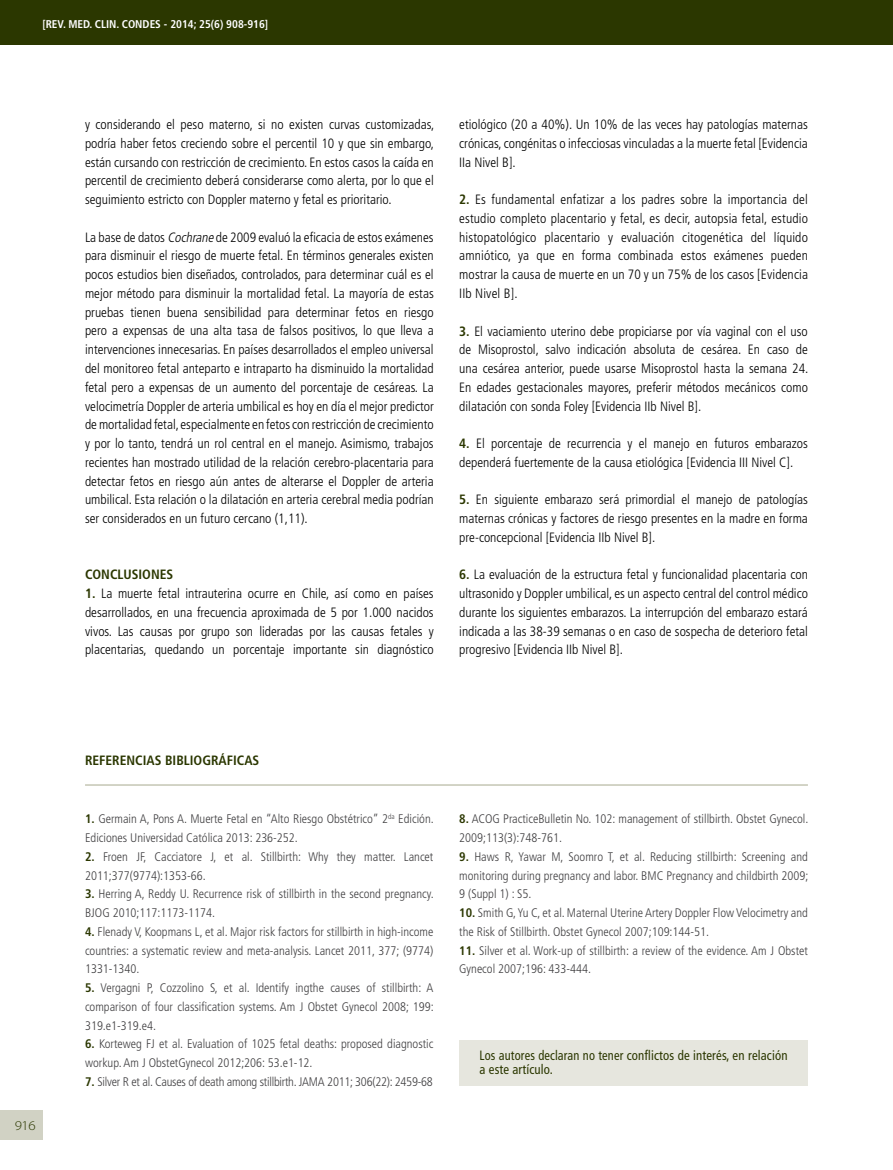
<style>
.page{position:relative;width:893px;height:1170px;background:#fff}
.page>*{position:absolute;margin:0;border:0;box-sizing:border-box;transform-origin:0 0}
.t1{font:300 condensed 13.5px/18.8px "Frutiger";color:#000;text-align:justify}
.t2{font:condensed 13.5px/13.5px "Frutiger";letter-spacing:.01em;color:#2b3700;scale:.92 1}
.t3{font:700 condensed 13.5px "Frutiger";color:#2b3700}
.t4{font:300 13.5px "Myriad Pro";color:#2b3700;scale:1.1 1}
.t5{font:300 condensed 12.45px/18.8px "Frutiger";color:#414042}
.t6{font:300 condensed 12.45px "Frutiger";letter-spacing:-.02em;color:#414042}
.t7{font:700 condensed 11.25px "Frutiger";color:#fff}
.s1{font-style:italic}
.s2{font-weight:700;color:#2b3700}
</style>
<div class="page">
<div style="left:0;top:1110px;width:43px;height:30px;background:#d1d2c4"></div>
<hr style="left:85px;top:784px;width:723px;height:1px;background:#c5c6b4">
<div style="left:459px;top:1040px;width:349px;height:45px;background:#e6e6de"></div>
<div style="left:0;top:0;width:893px;height:44px;background:#2b3700"></div>
<p class="t7" style="left:42px;top:17px;width:227px">[REV. MED. CLIN. CONDES - 2014; 25(6) 908-916]</p>
<p class="t1" style="left:85px;top:115px;width:351px">y considerando el peso materno, si no existen curvas customizadas, podría haber fetos creciendo sobre el percentil 10 y que sin embargo, están cursando con restricción de crecimiento. En estos casos la caída en percentil de crecimiento deberá considerarse como alerta, por lo que el seguimiento estricto con Doppler materno y fetal es prioritario.</p>
<p class="t1" style="left:85px;top:228px;width:350px">La base de datos <span class="s1">Cochrane</span> de 2009 evaluó la eficacia de estos exámenes para disminuir el riesgo de muerte fetal. En términos generales existen pocos estudios bien diseñados, controlados, para determinar cuál es el mejor método para disminuir la mortalidad fetal. La mayoría de estas pruebas tienen buena sensibilidad para determinar fetos en riesgo pero a expensas de una alta tasa de falsos positivos, lo que lleva a intervenciones innecesarias. En países desarrollados el empleo universal del monitoreo fetal anteparto e intraparto ha disminuido la mortalidad fetal pero a expensas de un aumento del porcentaje de cesáreas. La velocimetría Doppler de arteria umbilical es hoy en día el mejor predictor de mortalidad fetal, especialmente en fetos con restricción de crecimiento y por lo tanto, tendrá un rol central en el manejo. Asimismo, trabajos recientes han mostrado utilidad de la relación cerebro-placentaria para detectar fetos en riesgo aún antes de alterarse el Doppler de arteria umbilical. Esta relación o la dilatación en arteria cerebral media podrían ser considerados en un futuro cercano (1,11).</p>
<p class="t3" style="left:85px;top:566px;width:90px">CONCLUSIONES</p>
<p class="t1" style="left:85px;top:584px;width:350px"><span class="s2">1.</span> La muerte fetal intrauterina ocurre en Chile, así como en países desarrollados, en una frecuencia aproximada de 5 por 1.000 nacidos vivos. Las causas por grupo son lideradas por las causas fetales y placentarias, quedando un porcentaje importante sin diagnóstico</p>
<p class="t1" style="left:459px;top:115px;width:350px">etiológico (20 a 40%). Un 10% de las veces hay patologías maternas crónicas, congénitas o infecciosas vinculadas a la muerte fetal [Evidencia IIa Nivel B].</p>
<p class="t1" style="left:459px;top:190px;width:350px"><span class="s2">2.</span> Es fundamental enfatizar a los padres sobre la importancia del estudio completo placentario y fetal, es decir, autopsia fetal, estudio histopatológico placentario y evaluación citogenética del líquido amniótico, ya que en forma combinada estos exámenes pueden mostrar la causa de muerte en un 70 y un 75% de los casos [Evidencia IIb Nivel B].</p>
<p class="t1" style="left:459px;top:321px;width:351px"><span class="s2">3.</span> El vaciamiento uterino debe propiciarse por vía vaginal con el uso de Misoprostol, salvo indicación absoluta de cesárea. En caso de una cesárea anterior, puede usarse Misoprostol hasta la semana 24.<br>En edades gestacionales mayores, preferir métodos mecánicos como dilatación con sonda Foley [Evidencia IIb Nivel B].</p>
<p class="t1" style="left:459px;top:434px;width:350px"><span class="s2">4.</span> El porcentaje de recurrencia y el manejo en futuros embarazos dependerá fuertemente de la causa etiológica [Evidencia III Nivel C].</p>
<p class="t1" style="left:459px;top:490px;width:350px"><span class="s2">5.</span> En siguiente embarazo será primordial el manejo de patologías maternas crónicas y factores de riesgo presentes en la madre en forma pre-concepcional [Evidencia IIb Nivel B].</p>
<p class="t1" style="left:459px;top:565px;width:350px"><span class="s2">6.</span> La evaluación de la estructura fetal y funcionalidad placentaria con ultrasonido y Doppler umbilical, es un aspecto central del control médico durante los siguientes embarazos. La interrupción del embarazo estará indicada a las 38-39 semanas o en caso de sospecha de deterioro fetal progresivo [Evidencia IIb Nivel B].</p>
<p class="t4" style="left:15px;top:1117px;width:21px">916</p>
<p class="t3" style="left:85px;top:752px;width:107px">REFERENCIAS BIBLIOGR</p>
<p class="t3" style="left:219px;top:752px;width:22px">ÁFICAS</p>
<p class="t5" style="left:85px;top:809px;width:350px"><span class="s2">1.</span> Germain A, Pons A. Muerte Fetal en “Alto Riesgo Obstétrico” 2<sup>da</sup> Edición.<br>Ediciones Universidad Católica 2013: 236-252.</p>
<p class="t5" style="left:85px;top:847px;width:350px"><span class="s2">2.</span> Froen JF, Cacciatore J, et al. Stillbirth: Why they matter. Lancet<br>2011;377(9774):1353-66.</p>
<p class="t5" style="left:85px;top:884px;width:350px"><span class="s2">3.</span> Herring A, Reddy U. Recurrence risk of stillbirth in the second pregnancy.<br>BJOG 2010;117:1173-1174.</p>
<p class="t5" style="left:85px;top:922px;width:350px;text-align:justify"><span class="s2">4.</span> Flenady V, Koopmans L, et al. Major risk factors for stillbirth in high-income countries: a systematic review and meta-analysis. Lancet 2011, 377; (9774)<br>1331-1340.</p>
<p class="t5" style="left:85px;top:978px;width:350px;text-align:justify"><span class="s2">5.</span> Vergagni P, Cozzolino S, et al. Identify ingthe causes of stillbirth: A comparison of four classification systems. Am J Obstet Gynecol 2008; 199:<br>319.e1-319.e4.</p>
<p class="t5" style="left:85px;top:1034px;width:350px"><span class="s2">6.</span> Korteweg FJ et al. Evaluation of 1025 fetal deaths: proposed diagnostic workup. Am J ObstetGynecol 2012;206: 53.e1-12.</p>
<p class="t6" style="left:85px;top:1074px;width:349px"><span class="s2">7.</span> Silver R et al. Causes of death among stillbirth. JAMA 2011; 306(22): 2459-68</p>
<p class="t5" style="left:459px;top:809px;width:351px"><span class="s2">8.</span> ACOG PracticeBulletin No. 102: management of stillbirth. Obstet Gynecol.<br>2009;113(3):748-761.</p>
<p class="t5" style="left:459px;top:847px;width:351px;text-align:justify"><span class="s2">9.</span> Haws R, Yawar M, Soomro T, et al. Reducing stillbirth: Screening and monitoring during pregnancy and labor. BMC Pregnancy and childbirth 2009; 9 (Suppl 1) : S5.</p>
<p class="t5" style="left:459px;top:903px;width:350px"><span class="s2">10.</span> Smith G, Yu C, et al. Maternal Uterine Artery Doppler Flow Velocimetry and the Risk of Stillbirth. Obstet Gynecol 2007;109:144-51.</p>
<p class="t5" style="left:459px;top:940px;width:350px"><span class="s2">11.</span> Silver et al. Work-up of stillbirth: a review of the evidence. Am j Obstet<br>Gynecol 2007;196: 433-444.</p>
<p class="t2" style="left:480px;top:1048px;width:336px">Los autores declaran no tener conflictos de interés, en relación a este artículo.</p>
</div>
